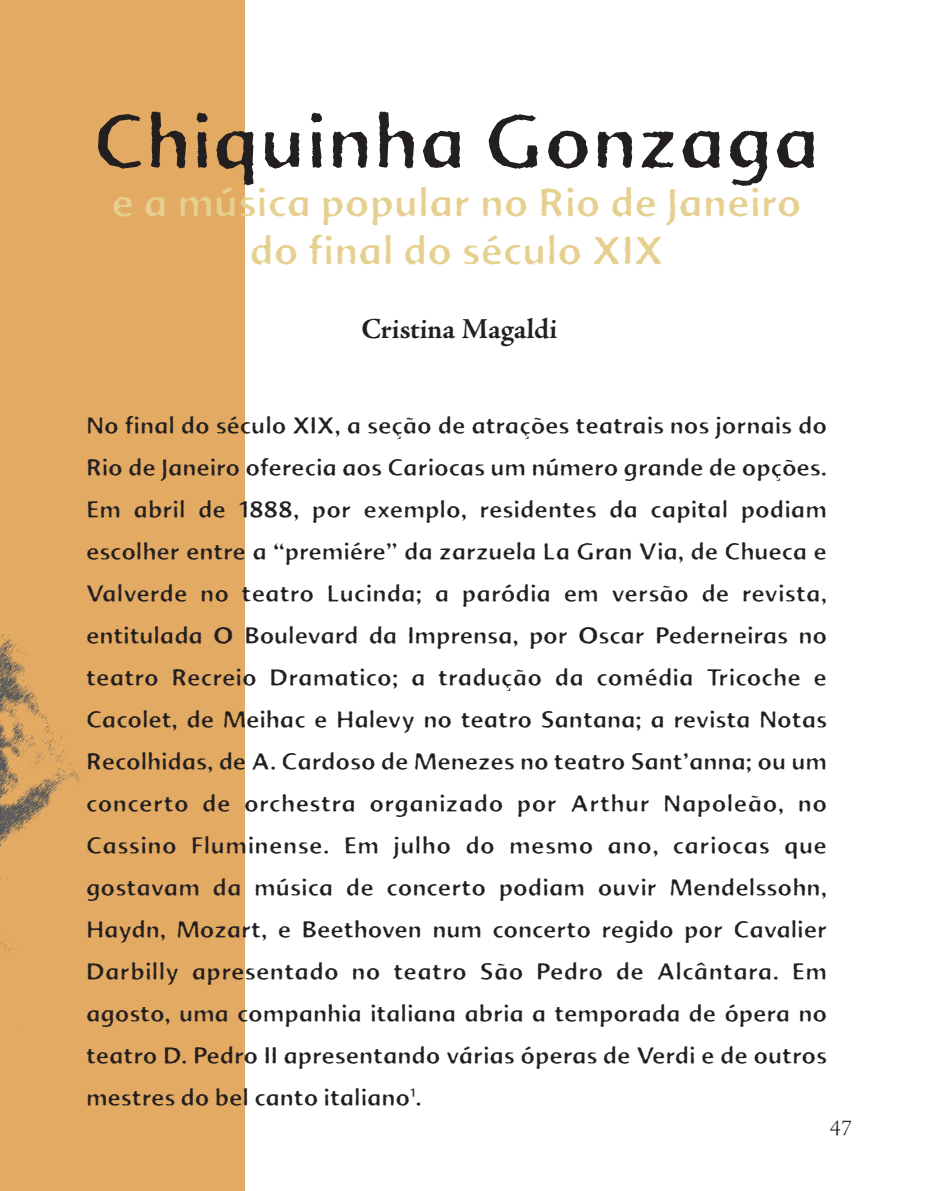
<style>
.page{position:relative;width:936px;height:1191px;background:#fff}
.page>*{position:absolute;margin:0;border:0;box-sizing:border-box;transform-origin:0 0}
.t1{font:78px "Advert Rough Two";color:#231f20}
.t2{font:40.5px/48px "Advert Rough Two";color:#e6d090;text-align:center}
.t3{font:30px "Adobe Jenson MM 0 0 38 961 0 0";color:#231f20}
.t4{font:24px/42px "Advert Rough Two";letter-spacing:-.005em;color:#231f20;text-align:justify}
.t5{font:24px "Adobe Jenson MM 0 0 0 0 880 119";color:#231f20}
</style>
<div class="page">
<div style="left:0;top:1px;width:245px;height:1190px;background:#e3aa63"></div>
<img style="left:0;top:634px;width:81px;height:391px">
<h1 class="t1" style="left:93px;top:112px;width:729px">Chiquinha Gonzaga</h1>
<h2 class="t2" style="left:112px;top:183px;width:692px">e a música popular no Rio de Janeiro do final do século XIX</h2>
<p class="t3" style="left:361px;top:318px;width:197px">Cristina Magaldi</p>
<p class="t4" style="left:86px;top:407px;width:743px">No final do século XIX, a seção de atrações teatrais nos jornais do Rio de Janeiro oferecia aos Cariocas um número grande de opções.<br>Em abril de 1888, por exemplo, residentes da capital podiam escolher entre a “premiére” da zarzuela La Gran Via, de Chueca e Valverde no teatro Lucinda; a paródia em versão de revista, entitulada O Boulevard da Imprensa, por Oscar Pederneiras no teatro Recreio Dramatico; a tradução da comédia Tricoche e Cacolet, de Meihac e Halevy no teatro Santana; a revista Notas Recolhidas, de A. Cardoso de Menezes no teatro Sant’anna; ou um concerto de orchestra organizado por Arthur Napoleão, no Cassino Fluminense. Em julho do mesmo ano, cariocas que gostavam da música de concerto podiam ouvir Mendelssohn, Haydn, Mozart, e Beethoven num concerto regido por Cavalier Darbilly apresentado no teatro São Pedro de Alcântara. Em agosto, uma companhia italiana abria a temporada de ópera no teatro D. Pedro II apresentando várias óperas de Verdi e de outros mestres do bel canto italiano<sup>1</sup>.</p>
<p class="t5" style="left:830px;top:1119px;width:23px">47</p>
</div>
